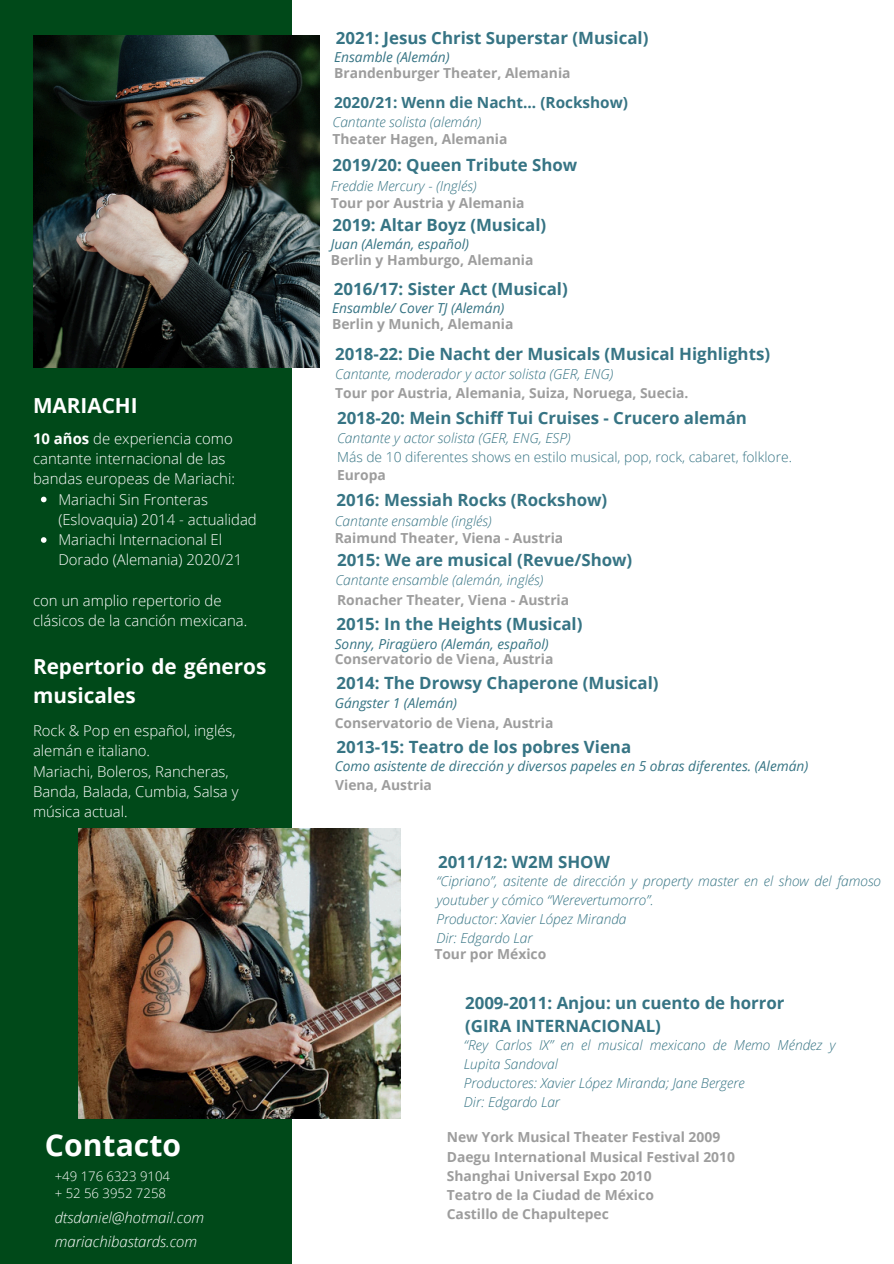
<style>
.page{position:relative;width:894px;height:1264px;background:#fff}
.page>*{position:absolute;margin:0;border:0;box-sizing:border-box;transform-origin:0 0}
.t1{font:700 30.15px "Open Sans";color:#fff}
.t2{font:700 20.7px/28.2px "Open Sans";color:#fff}
.t3{font:700 16.8px/22.5px "Open Sans";color:#367484}
.t4{font:700 15.3px "Open Sans";color:#367484}
.t5{font:300 14.85px/20.2px "Open Sans";color:#fff}
.t6{font:italic 300 14.85px "Open Sans";color:#fff}
.t7{font:700 13.8px/19.2px "Open Sans";color:#9d9d9d}
.t8{font:italic 300 13.8px/18.9px "Open Sans";color:#367484}
.t9{font:italic 13.8px "Open Sans";color:#367484}
.t10{font:300 13.8px "Open Sans";color:#367484}
.t11{font:300 13.2px "Open Sans";color:#fff}
.s1{font-weight:700}
</style>
<div class="page">
<div style="left:0;top:0;width:292px;height:1263px;background:#004919"></div>
<img style="left:33px;top:35px;width:286px;height:332px">
<img style="left:79px;top:828px;width:322px;height:290px">
<svg style="left:41px;top:496px;width:6px;height:6px"></svg>
<svg style="left:41px;top:537px;width:6px;height:6px"></svg>
<p class="t2" style="left:33px;top:390px;width:106px">MARIACHI</p>
<p class="t5" style="left:33px;top:428px;width:203px"><span class="s1">10 años</span> de experiencia como cantante internacional de las bandas europeas de Mariachi:</p>
<p class="t5" style="left:58px;top:488px;width:200px">Mariachi Sin Fronteras (Eslovaquia) 2014 - actualidad</p>
<h3 class="t5" style="left:58px;top:529px;width:185px">Mariachi Internacional El<br>Dorado (Alemania) 2020/21</h3>
<p class="t5" style="left:33px;top:590px;width:216px">con un amplio repertorio de clásicos de la canción mexicana.</p>
<p class="t2" style="left:33px;top:652px;width:235px">Repertorio de géneros musicales</p>
<h6 class="t5" style="left:33px;top:720px;width:204px">Rock &amp; Pop en español, inglés, alemán e italiano.</h6>
<p class="t5" style="left:33px;top:760px;width:207px">Mariachi, Boleros, Rancheras,<br>Banda, Balada, Cumbia, Salsa y música actual.</p>
<p class="t1" style="left:45px;top:1123px;width:137px">Contacto</p>
<h1 class="t11" style="left:55px;top:1166px;width:117px">+49 176 6323 9104</h1>
<p class="t11" style="left:55px;top:1184px;width:113px">+ 52 56 3952 7258</p>
<p class="t6" style="left:55px;top:1206px;width:151px">dtsdaniel@hotmail.com</p>
<h4 class="t6" style="left:55px;top:1230px;width:144px">mariachibastards.com</h4>
<p class="t3" style="left:336px;top:26px;width:314px">2021: Jesus Christ Superstar (Musical)</p>
<p class="t9" style="left:334px;top:47px;width:117px">Ensamble (Alemán)</p>
<p class="t7" style="left:334px;top:63px;width:238px">Brandenburger Theater, Alemania</p>
<h6 class="t4" style="left:334px;top:91px;width:295px">2020/21: Wenn die Nacht... (Rockshow)</h6>
<h5 class="t7" style="left:332px;top:129px;width:176px">Theater Hagen, Alemania</h5>
<p class="t8" style="left:332px;top:112px;width:150px">Cantante solista (alemán)</p>
<p class="t3" style="left:332px;top:154px;width:246px">2019/20: Queen Tribute Show</p>
<p class="t7" style="left:330px;top:193px;width:195px">Tour por Austria y Alemania</p>
<h6 class="t8" style="left:330px;top:176px;width:147px">Freddie Mercury - (Inglés)</h6>
<p class="t3" style="left:332px;top:213px;width:215px">2019: Altar Boyz (Musical)</p>
<h6 class="t9" style="left:330px;top:234px;width:140px">Juan (Alemán, español)</h6>
<h5 class="t7" style="left:330px;top:250px;width:204px">Berlin y Hamburgo, Alemania</h5>
<p class="t3" style="left:334px;top:277px;width:235px">2016/17: Sister Act (Musical)</p>
<h6 class="t9" style="left:332px;top:299px;width:174px">Ensamble/ Cover TJ (Alemán)</h6>
<h5 class="t7" style="left:332px;top:314px;width:183px">Berlin y Munich, Alemania</h5>
<p class="t3" style="left:335px;top:343px;width:436px">2018-22: Die Nacht der Musicals (Musical Highlights)</p>
<p class="t8" style="left:335px;top:364px;width:280px">Cantante, moderador y actor solista (GER, ENG)</p>
<h6 class="t7" style="left:335px;top:383px;width:355px">Tour por Austria, Alemania, Suiza, Noruega, Suecia.</h6>
<p class="t3" style="left:337px;top:406px;width:411px">2018-20: Mein Schiff Tui Cruises - Crucero alemán</p>
<h6 class="t8" style="left:337px;top:428px;width:235px">Cantante y actor solista (GER, ENG, ESP)</h6>
<h5 class="t7" style="left:337px;top:465px;width:50px">Europa</h5>
<h5 class="t10" style="left:337px;top:447px;width:456px">Más de 10 diferentes shows en estilo musical, pop, rock, cabaret, folklore.</h5>
<h5 class="t3" style="left:336px;top:488px;width:272px">2016: Messiah Rocks (Rockshow)</h5>
<p class="t7" style="left:334px;top:528px;width:230px">Raimund Theater, Viena - Austria</p>
<h6 class="t8" style="left:334px;top:511px;width:158px">Cantante ensamble (inglés)</h6>
<h5 class="t3" style="left:337px;top:548px;width:297px">2015: We are musical (Revue/Show)</h5>
<p class="t8" style="left:335px;top:570px;width:209px">Cantante ensamble (alemán, inglés)</p>
<p class="t7" style="left:337px;top:590px;width:233px">Ronacher Theater, Viena - Austria</p>
<h6 class="t3" style="left:336px;top:612px;width:247px">2015: In the Heights (Musical)</h6>
<h5 class="t9" style="left:334px;top:634px;width:215px">Sonny, Piragüero (Alemán, español)</h5>
<p class="t7" style="left:334px;top:649px;width:220px">Conservatorio de Viena, Austria</p>
<h6 class="t3" style="left:336px;top:671px;width:323px">2014: The Drowsy Chaperone (Musical)</h6>
<h5 class="t9" style="left:334px;top:693px;width:124px">Gángster 1 (Alemán)</h5>
<p class="t7" style="left:334px;top:712px;width:220px">Conservatorio de Viena, Austria</p>
<h6 class="t3" style="left:336px;top:735px;width:296px">2013-15: Teatro de los pobres Viena</h6>
<h5 class="t9" style="left:334px;top:756px;width:475px">Como asistente de dirección y diversos papeles en 5 obras diferentes. (Alemán)</h5>
<p class="t7" style="left:335px;top:774px;width:98px">Viena, Austria</p>
<p class="t3" style="left:438px;top:849px;width:173px">2011/12: W2M SHOW</p>
<h6 class="t8" style="left:436px;top:871px;width:446px">“Cipriano”, asitente de dirección y property master en el show del famoso youtuber y cómico “Werevertumorro”.</h6>
<h5 class="t8" style="left:436px;top:909px;width:192px">Productor: Xavier López Miranda</h5>
<p class="t8" style="left:436px;top:928px;width:98px">Dir: Edgardo Lar</p>
<h6 class="t7" style="left:434px;top:944px;width:113px">Tour por México</h6>
<h5 class="t3" style="left:465px;top:991px;width:321px">2009-2011: Anjou: un cuento de horror (GIRA INTERNACIONAL)</h5>
<p class="t8" style="left:464px;top:1035px;width:373px">“Rey Carlos IX” en el musical mexicano de Memo Méndez y<br>Lupita Sandoval</p>
<h6 class="t8" style="left:464px;top:1073px;width:282px">Productores: Xavier López Miranda; Jane Bergere</h6>
<h5 class="t8" style="left:464px;top:1092px;width:98px">Dir: Edgardo Lar</h5>
<p class="t7" style="left:446px;top:1127px;width:289px">New York Musical Theater Festival 2009<br>Daegu International Musical Festival 2010<br>Shanghai Universal Expo 2010<br>Teatro de la Ciudad de México<br>Castillo de Chapultepec</p>
</div>
